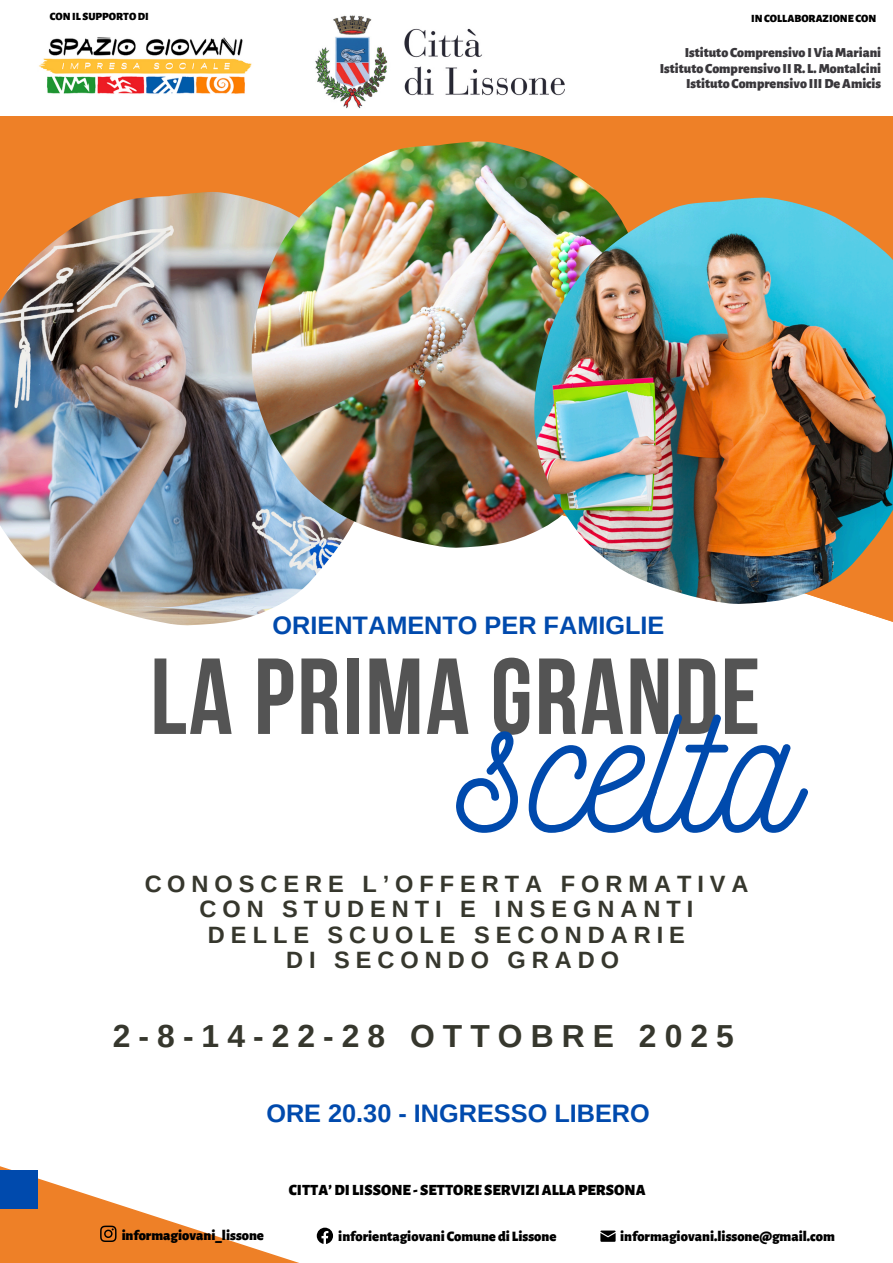
<style>
.page{position:relative;width:893px;height:1263px;background:#fff}
.page>*{position:absolute;margin:0;border:0;box-sizing:border-box;transform-origin:0 0}
.t1{font:185.4px "Nickainley";color:#004aad}
.t2{font:700 107.77px "Bebas Neue";letter-spacing:.02em;color:#545454}
.t3{font:700 31.8px "Arimo";letter-spacing:.25em;color:#36372d}
.t4{font:700 25.28px "Arimo";color:#004aad}
.t5{font:700 23.55px/25.6px "Arimo";letter-spacing:.255em;color:#36372d;text-align:center}
.t6{font:900 15.75px "Alegreya Sans";color:#000}
.t7{font:900 14.55px "Alegreya Sans";color:#000}
.t8{font:900 13.95px/15.8px "Alegreya Sans";color:#39373b;text-align:right}
.t9{font:900 11.18px "Alegreya Sans";color:#000}
</style>
<div class="page">
<div style="left:0;top:0;width:892px;height:1262px;background:#ee8027"></div>
<div style="left:0;top:548px;width:893px;height:715px;background:#fff"></div>
<div style="left:0;top:1170px;width:38px;height:39px;background:#004aad"></div>
<div style="left:0;top:0;width:893px;height:116px;background:#fff"></div>
<img style="left:0;top:192px;width:392px;height:433px">
<img style="left:252px;top:141px;width:353px;height:407px">
<img style="left:534px;top:198px;width:359px;height:406px">
<img style="left:315px;top:15px;width:249px;height:93px">
<svg style="left:100px;top:1225px;width:16px;height:17px"></svg>
<svg style="left:600px;top:1230px;width:15px;height:12px"></svg>
<svg style="left:317px;top:1227px;width:16px;height:17px"></svg>
<img style="left:39px;top:37px;width:213px;height:57px">
<p class="t9" style="left:50px;top:12px;width:100px">CONIL SUPPORTODI</p>
<p class="t9" style="left:751px;top:14px;width:127px">INCOLLABORAZIONECON</p>
<p class="t8" style="left:660px;top:45px;width:223px">Istituto Comprensivo IVia Mariani<br>Istituto Comprensivo IIR. L. Montalcini<br>Istituto Comprensivo IIIDeAmicis</p>
<h3 class="t4" style="left:272px;top:611px;width:393px">ORIENTAMENTO PER FAMIGLIE</h3>
<h2 class="t2" style="left:150px;top:653px;width:611px">LA PRIMA GRANDE</h2>
<h1 class="t1" style="left:457px;top:647px;width:342px">scelta</h1>
<h3 class="t5" style="left:144px;top:871px;width:606px">CONOSCERE L’OFFERTA FORMATIVA<br>CON STUDENTI E INSEGNANTI<br>DELLE SCUOLE SECONDARIE<br>DI SECONDO GRADO</h3>
<h3 class="t3" style="left:113px;top:1018px;width:622px">2-8-14-22-28 OTTOBRE 2025</h3>
<h3 class="t4" style="left:266px;top:1099px;width:385px">ORE 20.30 - INGRESSO LIBERO</h3>
<p class="t6" style="left:289px;top:1182px;width:358px">CITTA’DI LISSONE- SETTORESERVIZIALLAPERSONA</p>
<p class="t7" style="left:121px;top:1228px;width:144px">informagiovani_lissone</p>
<p class="t7" style="left:338px;top:1229px;width:220px">inforientagiovani Comune di Lissone</p>
<p class="t7" style="left:620px;top:1229px;width:216px">informagiovani.lissone@gmail.com</p>
</div>
